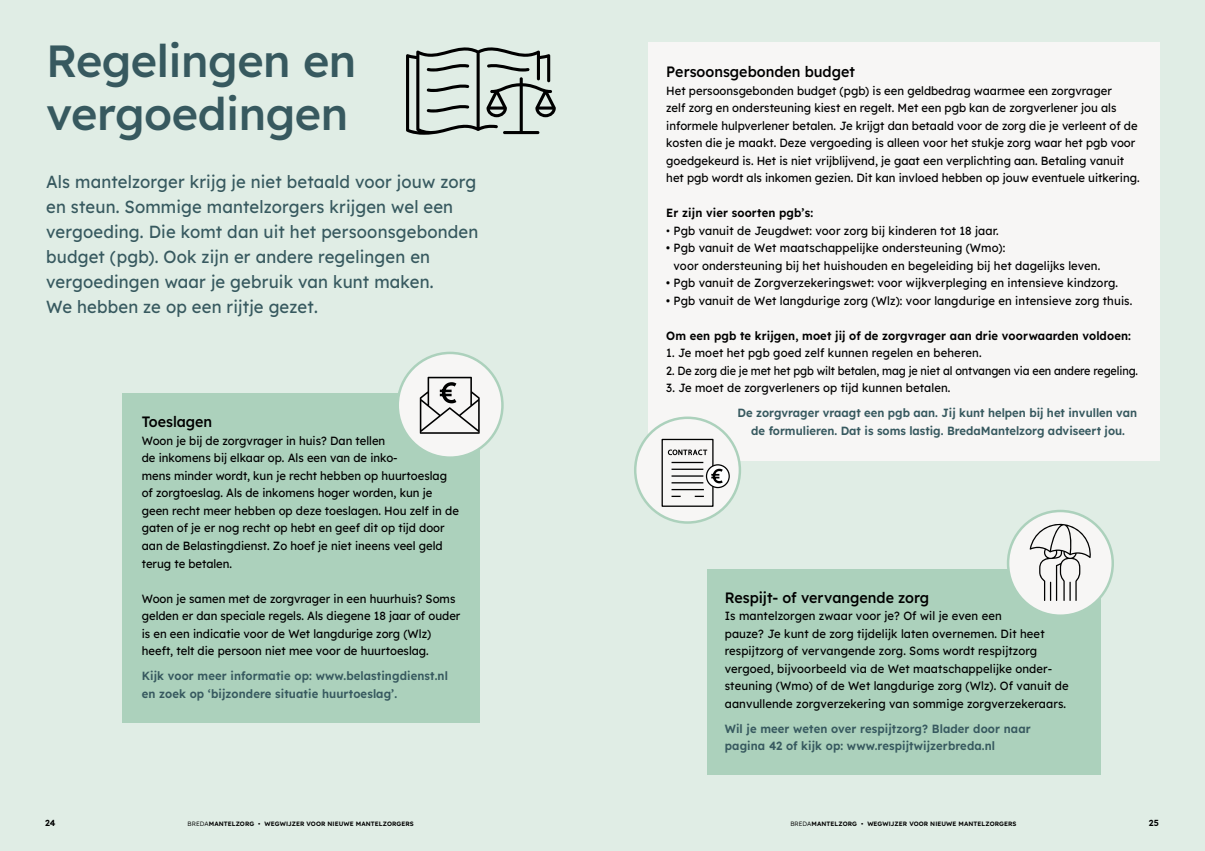
<style>
.page{position:relative;width:1205px;height:851px;background:#fff}
.page>*{position:absolute;margin:0;border:0;box-sizing:border-box;transform-origin:0 0}
.t1{font:500 45px/52.5px "Lexend";letter-spacing:-.01em;color:#37595f}
.t2{font:17.5px/25px "Lexend";letter-spacing:.01em;color:#37595f;scale:.95 1}
.t3{font:500 15px "Lexend";color:#000;scale:.95 1}
.t4{font:11.88px/17.5px "Lexend";color:#000;scale:.95 1}
.t5{font:600 11.88px/17.5px "Lexend";letter-spacing:.01em;color:#37595f;scale:.95 1}
.t6{font:600 11.88px "Lexend";letter-spacing:.01em;color:#000;scale:.95 1}
.t7{font:11.88px "Lexend";color:#000;scale:.91 1}
.t8{font:600 8.75px "Lexend";color:#000}
.t9{font:600 6.25px "Lexend";letter-spacing:.01em;color:#000}
.s1{font-weight:300}
</style>
<div class="page">
<div style="left:0;top:0;width:1205px;height:850px;background:#e0ede5"></div>
<div style="left:648px;top:43px;width:512px;height:418px;background:#f7f6f5"></div>
<div style="left:122px;top:393px;width:358px;height:330px;background:#acd1bc"></div>
<div style="left:398px;top:353px;width:104px;height:104px;background:#f7f6f5;border-radius:50%"></div>
<div style="left:396px;top:351px;width:108px;height:108px;border:2px solid #acd1bc;border-radius:50%"></div>
<div style="left:707px;top:569px;width:393px;height:205px;background:#acd1bc"></div>
<div style="left:1008px;top:511px;width:104px;height:104px;background:#f7f6f5;border-radius:50%"></div>
<div style="left:1007px;top:509px;width:107px;height:108px;border:2px solid #acd1bc;border-radius:50%"></div>
<div style="left:635px;top:417px;width:105px;height:105px;background:#f7f6f5;border-radius:50%"></div>
<div style="left:634px;top:416px;width:107px;height:107px;border:2px solid #acd1bc;border-radius:50%"></div>
<svg style="left:1029px;top:521px;width:63px;height:80px"></svg>
<svg style="left:406px;top:47px;width:150px;height:88px"></svg>
<svg style="left:420px;top:377px;width:60px;height:56px"></svg>
<div style="left:706px;top:465px;width:23px;height:22px;background:#fff;border-radius:50%"></div>
<div style="left:706px;top:464px;width:24px;height:24px;border:1px solid #000;border-radius:50%"></div>
<svg style="left:661px;top:438px;width:62px;height:69px"></svg>
<h1 class="t1" style="left:46px;top:32px;width:312px">Regelingen en vergoedingen</h1>
<p class="t2" style="left:46px;top:168px;width:456px">Als mantelzorger krijg je niet betaald voor jouw zorg en steun. Sommige mantelzorgers krijgen wel een vergoeding. Die komt dan uit het persoonsgebonden budget (pgb). Ook zijn er andere regelingen en vergoedingen waar je gebruik van kunt maken.<br>We hebben ze op een rijtje gezet.</p>
<p class="t3" style="left:142px;top:411px;width:76px">Toeslagen</p>
<p class="t4" style="left:142px;top:431px;width:335px">Woon je bij de zorgvrager in huis? Dan tellen<br>de inkomens bij elkaar op. Als een van de inko-<br>mens minder wordt, kun je recht hebben op huurtoeslag of zorgtoeslag. Als de inkomens hoger worden, kun je geen recht meer hebben op deze toeslagen. Hou zelf in de gaten of je er nog recht op hebt en geef dit op tijd door aan de Belastingdienst. Zo hoef je niet ineens veel geld terug te betalen.</p>
<p class="t4" style="left:142px;top:588px;width:337px">Woon je samen met de zorgvrager in een huurhuis? Soms gelden er dan speciale regels. Als diegene 18 jaar of ouder is en een indicatie voor de Wet langdurige zorg (Wlz) heeft, telt die persoon niet mee voor de huurtoeslag.</p>
<p class="t5" style="left:142px;top:666px;width:324px">Kijk voor meer informatie op: www.belastingdienst.nl en zoek op ‘bijzondere situatie huurtoeslag’.</p>
<p class="t3" style="left:666px;top:61px;width:200px">Persoonsgebonden budget</p>
<p class="t4" style="left:666px;top:81px;width:500px">Het persoonsgebonden budget (pgb) is een geldbedrag waarmee een zorgvrager<br>zelf zorg en ondersteuning kiest en regelt. Met een pgb kan de zorgverlener jou als informele hulpverlener betalen. Je krijgt dan betaald voor de zorg die je verleent of de kosten die je maakt. Deze vergoeding is alleen voor het stukje zorg waar het pgb voor goedgekeurd is. Het is niet vrijblijvend, je gaat een verplichting aan. Betaling vanuit het pgb wordt als inkomen gezien. Dit kan invloed hebben op jouw eventuele uitkering.</p>
<p class="t6" style="left:666px;top:204px;width:156px">Er zijn vier soorten pgb’s:</p>
<p class="t4" style="left:666px;top:221px;width:351px"><span class="s1">•</span> Pgb vanuit de Jeugdwet: voor zorg bij kinderen tot 18 jaar.</p>
<p class="t4" style="left:673px;top:238px;width:451px;text-indent:-7px">• Pgb vanuit de Wet maatschappelijke ondersteuning (Wmo):<br>voor ondersteuning bij het huishouden en begeleiding bij het dagelijks leven.</p>
<p class="t4" style="left:666px;top:273px;width:477px">• Pgb vanuit de Zorgverzekeringswet: voor wijkverpleging en intensieve kindzorg.</p>
<p class="t4" style="left:666px;top:291px;width:492px">• Pgb vanuit de Wet langdurige zorg (Wlz): voor langdurige en intensieve zorg thuis.</p>
<p class="t6" style="left:666px;top:327px;width:491px">Om een pgb te krijgen, moet jij of de zorgvrager aan drie voorwaarden voldoen:</p>
<p class="t4" style="left:666px;top:343px;width:333px">1. Je moet het pgb goed zelf kunnen regelen en beheren.</p>
<p class="t7" style="left:666px;top:362px;width:520px">2. De zorg die je met het pgb wilt betalen, mag je niet al ontvangen via een andere regeling.</p>
<p class="t4" style="left:666px;top:378px;width:301px">3. Je moet de zorgverleners op tijd kunnen betalen.</p>
<p class="t5" style="left:737px;top:403px;width:422px;text-align:center">De zorgvrager vraagt een pgb aan. Jij kunt helpen bij het invullen van de formulieren. Dat is soms lastig. BredaMantelzorg adviseert jou.</p>
<p class="t3" style="left:725px;top:586px;width:217px">Respijt- of vervangende zorg</p>
<p class="t4" style="left:725px;top:606px;width:364px">Is mantelzorgen zwaar voor je? Of wil je even een<br>pauze? Je kunt de zorg tijdelijk laten overnemen. Dit heet respijtzorg of vervangende zorg. Soms wordt respijtzorg vergoed, bijvoorbeeld via de Wet maatschappelijke onder&shy;steuning (Wmo) of de Wet langdurige zorg (Wlz). Of vanuit de aanvullende zorgverzekering van sommige zorgverzekeraars.</p>
<p class="t5" style="left:725px;top:718px;width:324px">Wil je meer weten over respijtzorg? Blader door naar pagina 42 of kijk op: www.respijtwijzerbreda.nl</p>
<p class="t8" style="left:45px;top:816px;width:12px">24</p>
<p class="t9" style="left:188px;top:818px;width:228px"><span class="s1">BREDA</span>MANTELZORG • WEGWIJZER VOOR NIEUWE MANTELZORGERS</p>
<p class="t9" style="left:790px;top:818px;width:228px"><span class="s1">BREDA</span>MANTELZORG • WEGWIJZER VOOR NIEUWE MANTELZORGERS</p>
<p class="t8" style="left:1149px;top:816px;width:12px">25</p>
</div>
